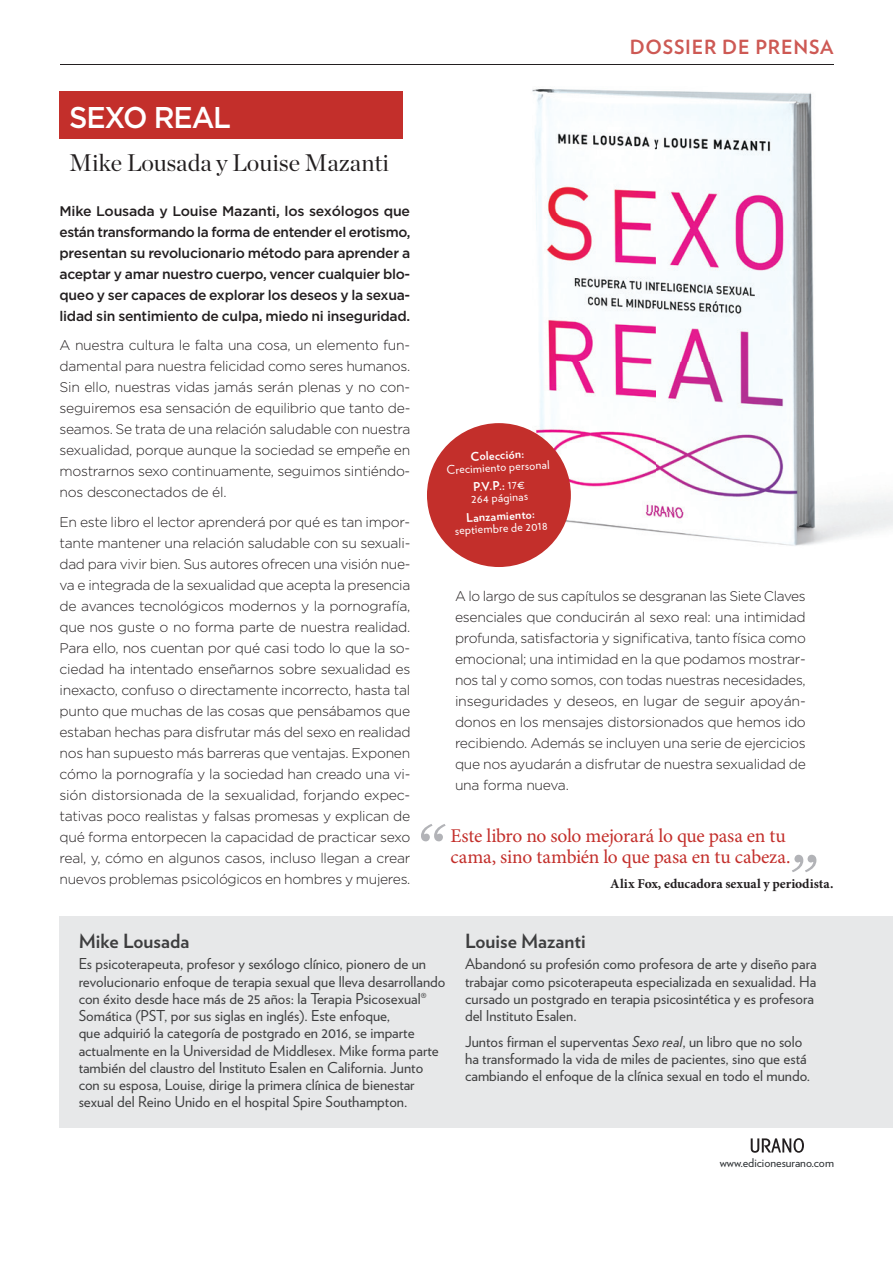
<style>
.page{position:relative;width:893px;height:1263px;background:#fff}
.page>*{position:absolute;margin:0;border:0;box-sizing:border-box;transform-origin:0 0}
.t1{font:500 30px "Gotham HTF";letter-spacing:-.04em;color:#fff;scale:.96 1}
.t2{font:24px "Chronicle Display";color:#231f20}
.t3{font:19.5px/21px "Minion Pro";letter-spacing:-.015em;color:#c32f2b}
.t4{font:700 19.5px "Verlag";color:#3e3e3f}
.t5{font:700 19.5px "Verlag";letter-spacing:.04em;color:#cd5954}
.t6{font:15px/17.2px "Verlag";color:#3e3e3f}
.t7{font:300 13.95px/21px "Gotham";letter-spacing:-.02em;color:#231f20;text-align:justify}
.t8{font:500 13.95px/21px "Gotham";letter-spacing:-.02em;color:#231f20;text-align:justify}
.t9{font:700 13.5px "Minion Pro";color:#231f20}
.t10{font:12px/18.3px "Verlag";color:#fff;text-align:center}
.t11{font:700 12px "Verlag";color:#fff}
.t12{font:12px "Verlag";color:#2c3033}
.s1{font-weight:700}
.s2{font-style:italic}
</style>
<div class="page">
<hr style="left:60px;top:64px;width:773px;height:1px;background:#231f20">
<div style="left:60px;top:916px;width:833px;height:212px;background:#e7e8e9"></div>
<img style="left:518px;top:64px;width:375px;height:498px">
<img style="left:518px;top:64px;width:315px;height:1px">
<div style="left:60px;top:91px;width:343px;height:48px;background:#c32f2b"></div>
<div style="left:427px;top:423px;width:144px;height:144px;background:#c32f2b;border-radius:50%"></div>
<svg style="left:751px;top:1138px;width:53px;height:15px"></svg>
<svg style="left:421px;top:824px;width:25px;height:17px"></svg>
<svg style="left:792px;top:855px;width:24px;height:17px"></svg>
<h1 class="t1" style="left:69px;top:100px;width:170px">SEXO REAL</h1>
<h2 class="t2" style="left:69px;top:144px;width:321px">Mike Lousada y Louise Mazanti</h2>
<p class="t8" style="left:60px;top:200px;width:352px">Mike Lousada y Louise Mazanti, los sexólogos que están transformando la forma de entender el erotismo, presentan su revolucionario método para aprender a aceptar y amar nuestro cuerpo, vencer cualquier blo&shy;queo y ser capaces de explorar los deseos y la sexua&shy;lidad sin sentimiento de culpa, miedo ni inseguridad.</p>
<p class="t7" style="left:60px;top:335px;width:352px">A nuestra cultura le falta una cosa, un elemento fun&shy;damental para nuestra felicidad como seres humanos.<br>Sin ello, nuestras vidas jamás serán plenas y no con&shy;seguiremos esa sensación de equilibrio que tanto de&shy;seamos. Se trata de una relación saludable con nuestra sexualidad, porque aunque la sociedad se empeñe en mostrarnos sexo continuamente, seguimos sintiéndo&shy;nos desconectados de él.</p>
<p class="t7" style="left:60px;top:511px;width:352px">En este libro el lector aprenderá por qué es tan impor&shy;tante mantener una relación saludable con su sexuali&shy;dad para vivir bien. Sus autores ofrecen una visión nue&shy;va e integrada de la sexualidad que acepta la presencia de avances tecnológicos modernos y la pornografía, que nos guste o no forma parte de nuestra realidad.<br>Para ello, nos cuentan por qué casi todo lo que la so&shy;ciedad ha intentado enseñarnos sobre sexualidad es inexacto, confuso o directamente incorrecto, hasta tal punto que muchas de las cosas que pensábamos que estaban hechas para disfrutar más del sexo en realidad nos han supuesto más barreras que ventajas. Exponen cómo la pornografía y la sociedad han creado una vi&shy;sión distorsionada de la sexualidad, forjando expec&shy;tativas poco realistas y falsas promesas y explican de qué forma entorpecen la capacidad de practicar sexo real, y, cómo en algunos casos, incluso llegan a crear nuevos problemas psicológicos en hombres y mujeres.</p>
<h3 class="t5" style="left:630px;top:32px;width:205px">DOSSIER DE PRENSA</h3>
<p class="t11" style="left:470px;top:447px;width:55px;rotate:-3deg">Colección:</p>
<p class="t10" style="left:446px;top:460px;width:104px;rotate:-3deg">Crecimiento personal<br><span class="s1">P.V.P.:</span> 17€</p>
<p class="t10" style="left:471px;top:489px;width:58px;rotate:-3deg">264 páginas</p>
<p class="t11" style="left:466px;top:508px;width:70px;rotate:-3deg">Lanzamiento:</p>
<p class="t10" style="left:454px;top:520px;width:95px;rotate:-3deg">septiembre de 2018</p>
<p class="t7" style="left:455px;top:586px;width:352px">A lo largo de sus capítulos se desgranan las Siete Claves esenciales que conducirán al sexo real: una intimidad profunda, satisfactoria y significativa, tanto física como emocional; una intimidad en la que podamos mostrar&shy;nos tal y como somos, con todas nuestras necesidades, inseguridades y deseos, en lugar de seguir apoyán&shy;donos en los mensajes distorsionados que hemos ido recibiendo. Además se incluyen una serie de ejercicios que nos ayudarán a disfrutar de nuestra sexualidad de una forma nueva.</p>
<h3 class="t3" style="left:450px;top:826px;width:342px">Este libro no solo mejorará lo que pasa en tu cama, sino también lo que pasa en tu cabeza.</h3>
<p class="t9" style="left:610px;top:875px;width:225px">Alix Fox, educadora sexual y periodista.</p>
<h3 class="t4" style="left:79px;top:925px;width:112px">Mike Lousada</h3>
<p class="t6" style="left:79px;top:955px;width:368px">Es psicoterapeuta, profesor y sexólogo clínico, pionero de un revolucionario enfoque de terapia sexual que lleva desarrollando con éxito desde hace más de 25 años: la Terapia Psicosexual® Somática (PST, por sus siglas en inglés). Este enfoque,<br>que adquirió la categoría de postgrado en 2016, se imparte actualmente en la Universidad de Middlesex. Mike forma parte también del claustro del Instituto Esalen en California. Junto con su esposa, Louise, dirige la primera clínica de bienestar sexual del Reino Unido en el hospital Spire Southampton.</p>
<h3 class="t4" style="left:465px;top:925px;width:122px">Louise Mazanti</h3>
<p class="t6" style="left:465px;top:955px;width:353px">Abandonó su profesión como profesora de arte y diseño para trabajar como psicoterapeuta especializada en sexualidad. Ha cursado un postgrado en terapia psicosintética y es profesora del Instituto Esalen.</p>
<p class="t6" style="left:465px;top:1032px;width:347px">Juntos firman el superventas <span class="s2">Sexo real</span>, un libro que no solo ha transformado la vida de miles de pacientes, sino que está cambiando el enfoque de la clínica sexual en todo el mundo.</p>
<p class="t12" style="left:720px;top:1154px;width:116px">www.edicionesurano.com</p>
</div>
